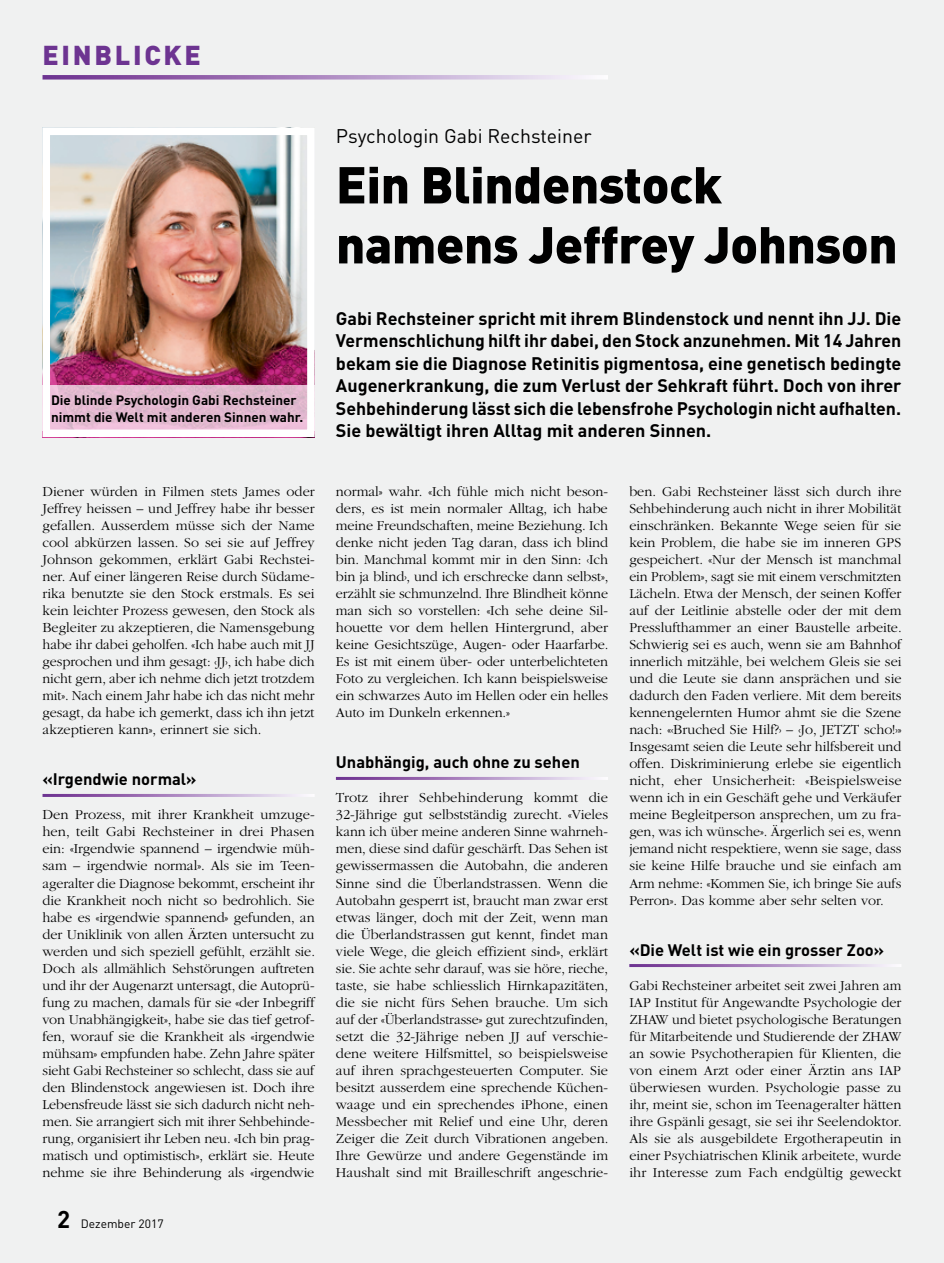
<style>
.page{position:relative;width:944px;height:1263px;background:#f0f1f1}
.page>*{position:absolute;margin:0;border:0;box-sizing:border-box;transform-origin:0 0}
.t1{font:900 51px/60px "DIN";letter-spacing:-.01em;color:#000}
.t2{font:900 27px "DIN";letter-spacing:.1em;color:#6d3491}
.t3{font:19.5px "DIN";color:#000}
.t4{font:700 18px/22.5px "DIN";color:#000;text-align:justify}
.t5{font:700 16.5px "DIN";color:#000}
.t6{font:300 14.25px/17px "ITC Garamond Std";color:#000;text-align:justify}
.t7{font:700 13.5px/17px "DIN";color:#000}
.t8{font:12px "DIN";color:#000}
.s1{font-weight:700;font-size:24px}
</style>
<div class="page">
<hr style="left:629px;top:964px;width:272px;height:3px;background:#fff">
<hr style="left:43px;top:794px;width:272px;height:3px;background:#fff">
<hr style="left:336px;top:777px;width:272px;height:3px;background:#fff">
<svg style="left:43px;top:75px;width:565px;height:5px;background:#b798c8"></svg>
<img style="left:52px;top:137px;width:254px;height:248px">
<div style="left:43px;top:128px;width:272px;height:309px;border:8px solid #fff"></div>
<svg style="left:43px;top:385px;width:272px;height:46px;background:#e5bfd4"></svg>
<h2 class="t2" style="left:43px;top:37px;width:160px">EINBLICKE</h2>
<p class="t7" style="left:51px;top:391px;width:254px">Die blinde Psychologin Gabi Rechsteiner nimmt die Welt mit anderen Sinnen wahr.</p>
<p class="t6" style="left:43px;top:483px;width:274px">Diener würden in Filmen stets James oder Jeffrey heissen – und Jeffrey habe ihr besser gefallen. Ausserdem müsse sich der Name cool abkürzen lassen. So sei sie auf Jeffrey Johnson gekommen, erklärt Gabi Rechstei&shy;ner. Auf einer längeren Reise durch Südame&shy;rika benutzte sie den Stock erstmals. Es sei kein leichter Prozess gewesen, den Stock als Begleiter zu akzeptieren, die Namensgebung habe ihr dabei geholfen. «Ich habe auch mit JJ gesprochen und ihm gesagt: ‹JJ›, ich habe dich nicht gern, aber ich nehme dich jetzt trotzdem mit». Nach einem Jahr habe ich das nicht mehr gesagt, da habe ich gemerkt, dass ich ihn jetzt akzeptieren kann», erinnert sie sich.</p>
<p class="t5" style="left:43px;top:769px;width:156px">«Irgendwie normal»</p>
<p class="t6" style="left:43px;top:807px;width:274px">Den Prozess, mit ihrer Krankheit umzuge&shy;hen, teilt Gabi Rechsteiner in drei Phasen ein: «Irgendwie spannend – irgendwie müh&shy;sam – irgendwie normal». Als sie im Teen&shy;ageralter die Diagnose bekommt, erscheint ihr die Krankheit noch nicht so bedrohlich. Sie habe es «irgendwie spannend» gefunden, an der Uniklinik von allen Ärzten untersucht zu werden und sich speziell gefühlt, erzählt sie.<br>Doch als allmählich Sehstörungen auftreten und ihr der Augenarzt untersagt, die Autoprü&shy;fung zu machen, damals für sie «der Inbegriff von Unabhängigkeit», habe sie das tief getrof&shy;fen, worauf sie die Krankheit als «irgendwie mühsam» empfunden habe. Zehn Jahre später sieht Gabi Rechsteiner so schlecht, dass sie auf den Blindenstock angewiesen ist. Doch ihre Lebensfreude lässt sie sich dadurch nicht neh&shy;men. Sie arrangiert sich mit ihrer Sehbehinde&shy;rung, organisiert ihr Leben neu. «Ich bin prag&shy;matisch und optimistisch», erklärt sie. Heute nehme sie ihre Behinderung als «irgendwie</p>
<p class="t8" style="left:57px;top:1216px;width:108px"><span class="s1">2</span> Dezember 2017</p>
<h3 class="t3" style="left:336px;top:124px;width:257px">Psychologin Gabi Rechsteiner</h3>
<h1 class="t1" style="left:336px;top:152px;width:563px">Ein Blindenstock namens Jeffrey Johnson</h1>
<p class="t4" style="left:336px;top:306px;width:567px">Gabi Rechsteiner spricht mit ihrem Blindenstock und nennt ihn JJ. Die Vermenschlichung hilft ihr dabei, den Stock anzunehmen. Mit 14 Jahren bekam sie die Diagnose Retinitis pigmentosa, eine genetisch bedingte Augenerkrankung, die zum Verlust der Sehkraft führt. Doch von ihrer Sehbehinderung lässt sich die lebensfrohe Psychologin nicht aufhalten.<br>Sie bewältigt ihren Alltag mit anderen Sinnen.</p>
<p class="t6" style="left:336px;top:483px;width:274px">normal» wahr. «Ich fühle mich nicht beson&shy;ders, es ist mein normaler Alltag, ich habe meine Freundschaften, meine Beziehung. Ich denke nicht jeden Tag daran, dass ich blind bin. Manchmal kommt mir in den Sinn: ‹Ich bin ja blind›, und ich erschrecke dann selbst», erzählt sie schmunzelnd. Ihre Blindheit könne man sich so vorstellen: «Ich sehe deine Sil&shy;houette vor dem hellen Hintergrund, aber keine Gesichtszüge, Augen- oder Haarfarbe.<br>Es ist mit einem über- oder unterbelichteten Foto zu vergleichen. Ich kann beispielsweise ein schwarzes Auto im Hellen oder ein helles Auto im Dunkeln erkennen.»</p>
<p class="t5" style="left:336px;top:752px;width:245px">Unabhängig, auch ohne zu sehen</p>
<p class="t6" style="left:336px;top:790px;width:274px">Trotz ihrer Sehbehinderung kommt die 32-Jährige gut selbstständig zurecht. «Vieles kann ich über meine anderen Sinne wahrneh&shy;men, diese sind dafür geschärft. Das Sehen ist gewissermassen die Autobahn, die anderen Sinne sind die Überlandstrassen. Wenn die Autobahn gesperrt ist, braucht man zwar erst etwas länger, doch mit der Zeit, wenn man die Überlandstrassen gut kennt, findet man viele Wege, die gleich effizient sind», erklärt sie. Sie achte sehr darauf, was sie höre, rieche, taste, sie habe schliesslich Hirnkapazitäten, die sie nicht fürs Sehen brauche. Um sich auf der «Überlandstrasse» gut zurechtzufinden, setzt die 32-Jährige neben JJ auf verschie&shy;dene weitere Hilfsmittel, so beispielsweise auf ihren sprachgesteuerten Computer. Sie besitzt ausserdem eine sprechende Küchen&shy;waage und ein sprechendes iPhone, einen Messbecher mit Relief und eine Uhr, deren Zeiger die Zeit durch Vibrationen angeben.<br>Ihre Gewürze und andere Gegenstände im Haushalt sind mit Brailleschrift angeschrie-</p>
<p class="t6" style="left:629px;top:483px;width:274px">ben. Gabi Rechsteiner lässt sich durch ihre Sehbehinderung auch nicht in ihrer Mobilität einschränken. Bekannte Wege seien für sie kein Problem, die habe sie im inneren GPS gespeichert. «Nur der Mensch ist manchmal ein Problem», sagt sie mit einem verschmitzten Lächeln. Etwa der Mensch, der seinen Koffer auf der Leitlinie abstelle oder der mit dem Presslufthammer an einer Baustelle arbeite.<br>Schwierig sei es auch, wenn sie am Bahnhof innerlich mitzähle, bei welchem Gleis sie sei und die Leute sie dann ansprächen und sie dadurch den Faden verliere. Mit dem bereits kennengelernten Humor ahmt sie die Szene nach: «‹Bruched Sie Hilf?› – ‹Jo, JETZT scho!›» Insgesamt seien die Leute sehr hilfsbereit und offen. Diskriminierung erlebe sie eigentlich nicht, eher Unsicherheit: «Beispielsweise wenn ich in ein Geschäft gehe und Verkäufer meine Begleitperson ansprechen, um zu fra&shy;gen, was ich wünsche». Ärgerlich sei es, wenn jemand nicht respektiere, wenn sie sage, dass sie keine Hilfe brauche und sie einfach am Arm nehme: «Kommen Sie, ich bringe Sie aufs Perron». Das komme aber sehr selten vor.</p>
<p class="t5" style="left:629px;top:939px;width:256px">«Die Welt ist wie ein grosser Zoo»</p>
<p class="t6" style="left:629px;top:977px;width:274px">Gabi Rechsteiner arbeitet seit zwei Jahren am IAP Institut für Angewandte Psychologie der ZHAW und bietet psychologische Beratungen für Mitarbeitende und Studierende der ZHAW an sowie Psychotherapien für Klienten, die von einem Arzt oder einer Ärztin ans IAP überwiesen wurden. Psychologie passe zu ihr, meint sie, schon im Teenageralter hätten ihre Gspänli gesagt, sie sei ihr Seelendoktor.<br>Als sie als ausgebildete Ergotherapeutin in einer Psychiatrischen Klinik arbeitete, wurde ihr Interesse zum Fach endgültig geweckt</p>
</div>
